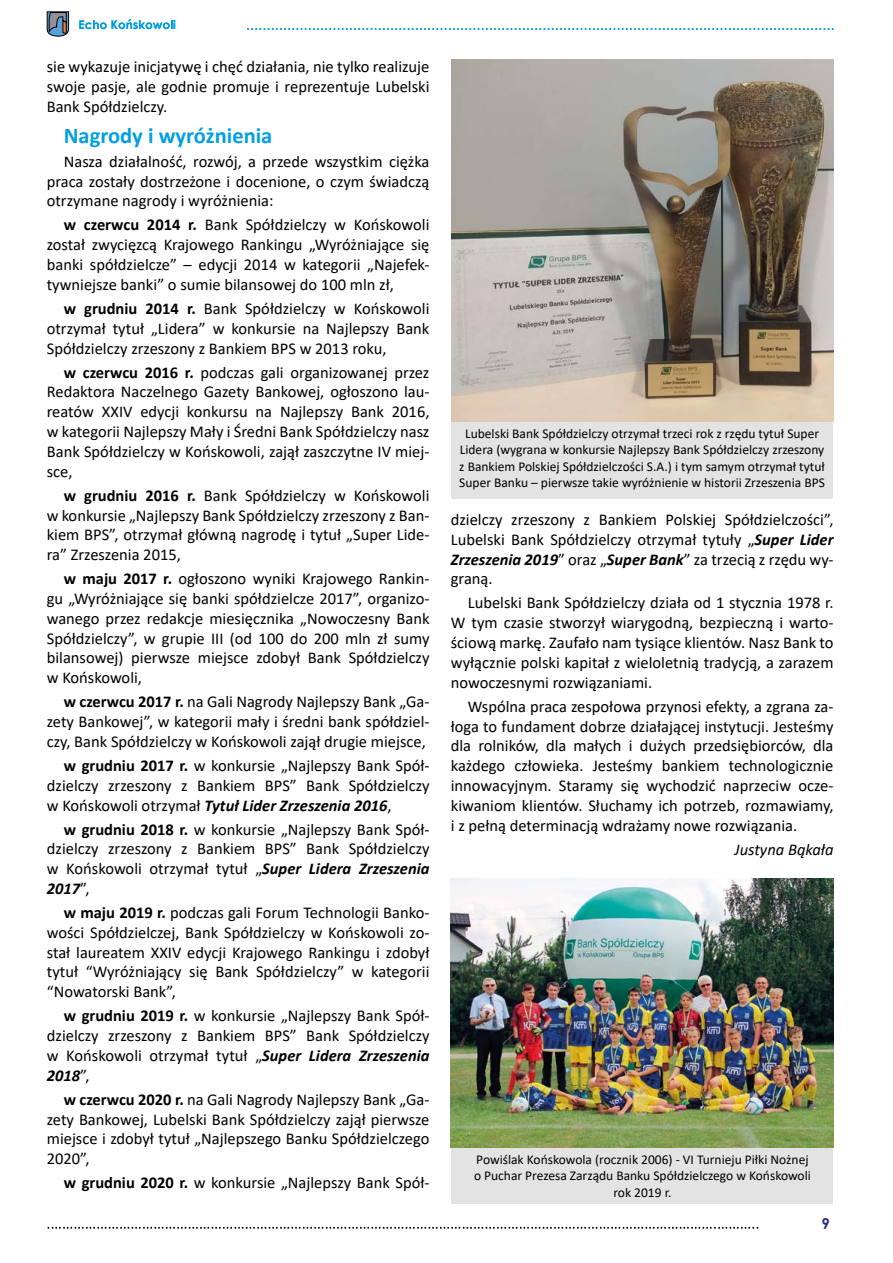
<style>
.page{position:relative;width:893px;height:1263px;background:#fff}
.page>*{position:absolute;margin:0;border:0;box-sizing:border-box;transform-origin:0 0}
.t1{font:700 22.5px "Calibri";color:#009fe3}
.t2{font:16.5px/19.8px "Calibri";color:#000;text-align:justify}
.t3{font:italic 16.5px "Calibri";color:#000}
.t4{font:700 15px "Century Gothic";color:#283583}
.t5{font:13.5px/16.2px "Calibri";color:#000;text-align:center}
.s1{font-weight:700}
.s2{font-weight:700;font-style:italic}
</style>
<div class="page">
<svg style="left:48px;top:1227px;width:710px;height:2px"></svg>
<svg style="left:247px;top:28px;width:586px;height:2px"></svg>
<svg style="left:79px;top:19px;width:96px;height:10px"></svg>
<svg style="left:47px;top:12px;width:22px;height:24px"></svg>
<div style="left:451px;top:1148px;width:382px;height:55px;background:#e3e3e3"></div>
<div style="left:451px;top:422px;width:382px;height:76px;background:#e3e3e3"></div>
<img style="left:451px;top:60px;width:382px;height:362px">
<img style="left:451px;top:879px;width:382px;height:269px">
<p class="t2" style="left:47px;top:56px;width:384px">sie wykazuje inicjatywę i chęć działania, nie tylko realizuje swoje pasje, ale godnie promuje i reprezentuje Lubelski Bank Spółdzielczy.</p>
<h1 class="t1" style="left:64px;top:119px;width:210px">Nagrody i wyróżnienia</h1>
<p class="t2" style="left:47px;top:151px;width:384px;text-indent:17px">Nasza działalność, rozwój, a przede wszystkim ciężka praca zostały dostrzeżone i docenione, o czym świadczą otrzymane nagrody i wyróżnienia:</p>
<p class="t2" style="left:47px;top:215px;width:384px;text-indent:17px"><span class="s1">w czerwcu 2014 r.</span> Bank Spółdzielczy w Końskowoli został zwycięzcą Krajowego Rankingu „Wyróżniające się banki spółdzielcze” – edycji 2014 w kategorii „Najefek&shy;tywniejsze banki” o sumie bilansowej do 100 mln zł,</p>
<p class="t2" style="left:47px;top:298px;width:384px;text-indent:17px"><span class="s1">w grudniu 2014 r.</span> Bank Spółdzielczy w Końskowoli otrzymał tytuł „Lidera” w konkursie na Najlepszy Bank Spółdzielczy zrzeszony z Bankiem BPS w 2013 roku,</p>
<p class="t2" style="left:47px;top:362px;width:384px;text-indent:17px"><span class="s1">w czerwcu 2016 r.</span> podczas gali organizowanej przez Redaktora Naczelnego Gazety Bankowej, ogłoszono lau&shy;reatów XXIV edycji konkursu na Najlepszy Bank 2016, w kategorii Najlepszy Mały i Średni Bank Spółdzielczy nasz Bank Spółdzielczy w Końskowoli, zajął zaszczytne IV miej&shy;sce,</p>
<p class="t2" style="left:47px;top:485px;width:384px;text-indent:17px"><span class="s1">w grudniu 2016 r.</span> Bank Spółdzielczy w Końskowoli w konkursie „Najlepszy Bank Spółdzielczy zrzeszony z Ban&shy;kiem BPS”, otrzymał główną nagrodę i tytuł „Super Lide&shy;ra” Zrzeszenia 2015,</p>
<p class="t2" style="left:47px;top:568px;width:384px;text-indent:17px"><span class="s1">w maju 2017 r.</span> ogłoszono wyniki Krajowego Rankin&shy;gu „Wyróżniające się banki spółdzielcze 2017”, organizo&shy;wanego przez redakcje miesięcznika „Nowoczesny Bank Spółdzielczy”, w grupie III (od 100 do 200 mln zł sumy bilansowej) pierwsze miejsce zdobył Bank Spółdzielczy w Końskowoli,</p>
<p class="t2" style="left:47px;top:691px;width:384px;text-indent:17px"><span class="s1">w czerwcu 2017 r.</span> na Gali Nagrody Najlepszy Bank „Ga&shy;zety Bankowej”, w kategorii mały i średni bank spółdziel&shy;czy, Bank Spółdzielczy w Końskowoli zajął drugie miejsce,</p>
<p class="t2" style="left:47px;top:755px;width:384px;text-indent:17px"><span class="s1">w grudniu 2017 r.</span> w konkursie „Najlepszy Bank Spół&shy;dzielczy zrzeszony z Bankiem BPS” Bank Spółdzielczy w Końskowoli otrzymał <span class="s2">Tytuł Lider Zrzeszenia 2016</span>,</p>
<p class="t2" style="left:47px;top:819px;width:384px;text-indent:17px"><span class="s1">w grudniu 2018 r.</span> w konkursie „Najlepszy Bank Spół&shy;dzielczy zrzeszony z Bankiem BPS” Bank Spółdzielczy w Końskowoli otrzymał tytuł „<span class="s2">Super Lidera Zrzeszenia 2017</span>”,</p>
<p class="t2" style="left:47px;top:902px;width:384px;text-indent:17px"><span class="s1">w maju 2019 r.</span> podczas gali Forum Technologii Banko&shy;wości Spółdzielczej, Bank Spółdzielczy w Końskowoli zo&shy;stał laureatem XXIV edycji Krajowego Rankingu i zdobył tytuł “Wyróżniający się Bank Spółdzielczy” w kategorii “Nowatorski Bank”,</p>
<p class="t2" style="left:47px;top:1005px;width:384px;text-indent:17px"><span class="s1">w grudniu 2019 r.</span> w konkursie „Najlepszy Bank Spół&shy;dzielczy zrzeszony z Bankiem BPS” Bank Spółdzielczy w Końskowoli otrzymał tytuł „<span class="s2">Super Lidera Zrzeszenia 2018</span>”,</p>
<p class="t2" style="left:47px;top:1089px;width:384px;text-indent:17px"><span class="s1">w czerwcu 2020 r.</span> na Gali Nagrody Najlepszy Bank „Ga&shy;zety Bankowej, Lubelski Bank Spółdzielczy zajął pierwsze miejsce i zdobył tytuł „Najlepszego Banku Spółdzielczego 2020”,</p>
<p class="t2" style="left:64px;top:1172px;width:367px"><span class="s1">w grudniu 2020 r.</span> w konkursie „Najlepszy Bank Spół-</p>
<p class="t5" style="left:459px;top:425px;width:367px">Lubelski Bank Spółdzielczy otrzymał trzeci rok z rzędu tytuł Super Lidera (wygrana w konkursie Najlepszy Bank Spółdzielczy zrzeszony z Bankiem Polskiej Spółdzielczości S.A.) i tym samym otrzymał tytuł Super Banku – pierwsze takie wyróżnienie w historii Zrzeszenia BPS</p>
<p class="t2" style="left:451px;top:509px;width:384px">dzielczy zrzeszony z Bankiem Polskiej Spółdzielczości”, Lubelski Bank Spółdzielczy otrzymał tytuły „<span class="s2">Super Lider Zrzeszenia 2019</span>” oraz „<span class="s2">Super Bank</span>” za trzecią z rzędu wy&shy;graną.</p>
<p class="t2" style="left:451px;top:593px;width:384px;text-indent:17px">Lubelski Bank Spółdzielczy działa od 1 stycznia 1978 r.<br>W tym czasie stworzył wiarygodną, bezpieczną i warto&shy;ściową markę. Zaufało nam tysiące klientów. Nasz Bank to wyłącznie polski kapitał z wieloletnią tradycją, a zarazem nowoczesnymi rozwiązaniami.</p>
<p class="t2" style="left:451px;top:696px;width:384px;text-indent:17px">Wspólna praca zespołowa przynosi efekty, a zgrana za&shy;łoga to fundament dobrze działającej instytucji. Jesteśmy dla rolników, dla małych i dużych przedsiębiorców, dla każdego człowieka. Jesteśmy bankiem technologicznie innowacyjnym. Staramy się wychodzić naprzeciw ocze&shy;kiwaniom klientów. Słuchamy ich potrzeb, rozmawiamy, i z pełną determinacją wdrażamy nowe rozwiązania.</p>
<p class="t3" style="left:734px;top:838px;width:101px">Justyna Bąkała</p>
<p class="t5" style="left:474px;top:1151px;width:338px">Powiślak Końskowola (rocznik 2006) - VI Turnieju Piłki Nożnej o Puchar Prezesa Zarządu Banku Spółdzielczego w Końskowoli rok 2019 r.</p>
<p class="t4" style="left:822px;top:1212px;width:10px">9</p>
</div>
